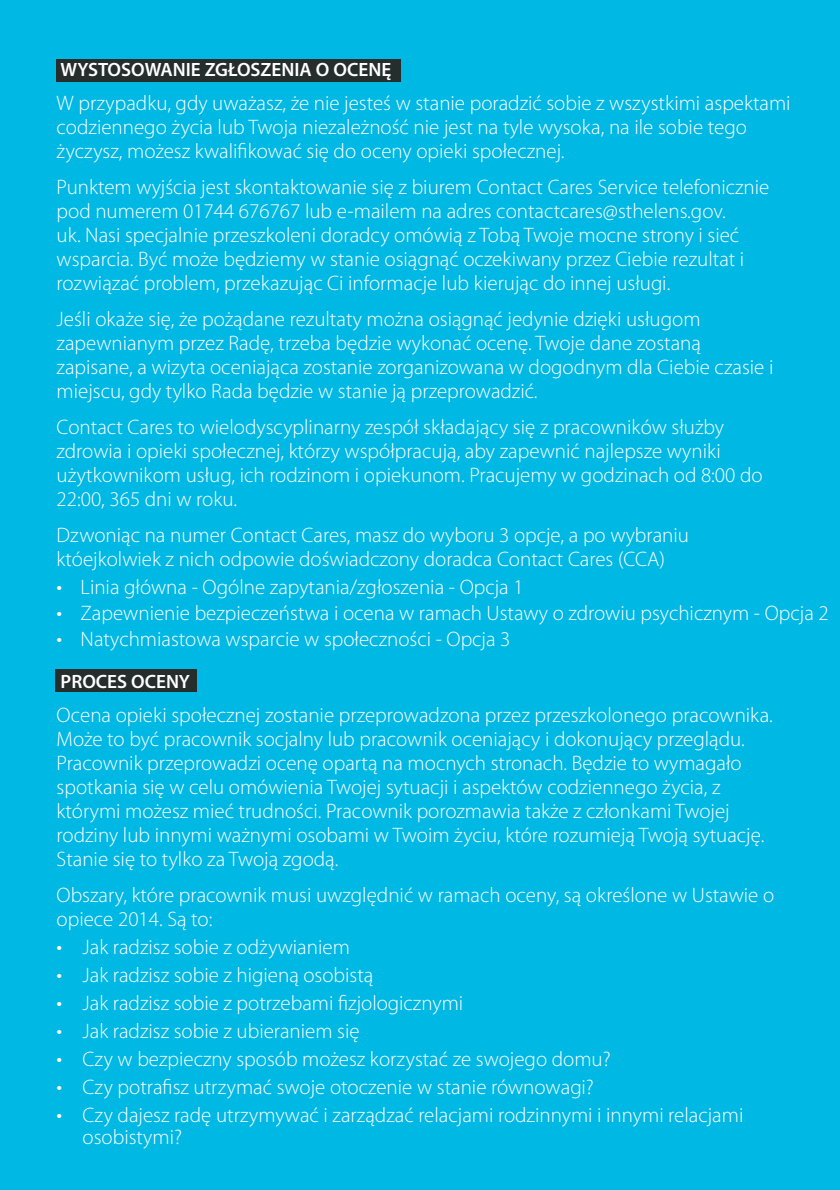
<style>
.page{position:relative;width:840px;height:1190px;background:#00b8e4}
.page>*{position:absolute;margin:0;border:0;box-sizing:border-box;transform-origin:0 0}
.Paragraph_Style5{font:300 21px/24px "Myriad Pro";color:#fff}
.Paragraph_Style9{font:300 21px "Myriad Pro";color:#fff}
.Paragraph_Style6{font:300 21px/24px "Myriad Pro";color:#fff}
.Paragraph_Style7{font:300 21px/24px "Myriad Pro";color:#fff}
.Paragraph_Style4{font:300 21px/24px "Myriad Pro";color:#fff}
.Paragraph_Style8{font:300 21px/24px "Myriad Pro";color:#fff}
.Paragraph_Style11{font:300 21px/24px "Myriad Pro";color:#fff}
.Paragraph_Style2{font:300 21px/22px "Myriad Pro";color:#fff}
.Paragraph_Style10{font:300 21px "Myriad Pro";color:#fff}
.Paragraph_Style3{font:600 19.2px "Myriad Pro";color:#fff}
.s1{font-size:23px}
</style>
<div class="page">
<div style="left:57px;top:59px;width:344px;height:23px;background:#262d2d"></div>
<div style="left:55px;top:669px;width:142px;height:23px;background:#262d2d"></div>
<p class="Paragraph_Style3" style="left:61px;top:57px;width:332px">WYSTOSOWANIE ZGŁOSZENIA O OCENĘ</p>
<p class="Paragraph_Style4" style="left:57px;top:91px;width:736px">W przypadku, gdy uważasz, że nie jesteś w stanie poradzić sobie z wszystkimi aspektami codziennego życia lub Twoja niezależność nie jest na tyle wysoka, na ile sobie tego życzysz, możesz kwalifikować się do oceny opieki społecznej.</p>
<p class="Paragraph_Style5" style="left:57px;top:175px;width:714px">Punktem wyjścia jest skontaktowanie się z biurem Contact Cares Service telefonicznie pod numerem 01744 676767 lub e-mailem na adres contactcares@sthelens.gov.<br>uk. Nasi specjalnie przeszkoleni doradcy omówią z Tobą Twoje mocne strony i sieć wsparcia. Być może będziemy w stanie osiągnąć oczekiwany przez Ciebie rezultat i rozwiązać problem, przekazując Ci informacje lub kierując do innej usługi.</p>
<p class="Paragraph_Style6" style="left:57px;top:307px;width:718px">Jeśli okaże się, że pożądane rezultaty można osiągnąć jedynie dzięki usługom zapewnianym przez Radę, trzeba będzie wykonać ocenę. Twoje dane zostaną zapisane, a wizyta oceniająca zostanie zorganizowana w dogodnym dla Ciebie czasie i miejscu, gdy tylko Rada będzie w stanie ją przeprowadzić.</p>
<p class="Paragraph_Style7" style="left:57px;top:415px;width:708px">Contact Cares to wielodyscyplinarny zespół składający się z pracowników służby zdrowia i opieki społecznej, którzy współpracują, aby zapewnić najlepsze wyniki użytkownikom usług, ich rodzinom i opiekunom. Pracujemy w godzinach od 8:00 do 22:00, 365 dni w roku.</p>
<p class="Paragraph_Style8" style="left:57px;top:523px;width:634px">Dzwoniąc na numer Contact Cares, masz do wyboru 3 opcje, a po wybraniu któejkolwiek z nich odpowie doświadczony doradca Contact Cares (CCA)</p>
<p class="Paragraph_Style9" style="left:57px;top:575px;width:468px"><span class="s1">•</span> Linia główna - Ogólne zapytania/zgłoszenia - Opcja 1</p>
<p class="Paragraph_Style9" style="left:57px;top:601px;width:774px"><span class="s1">•</span> Zapewnienie bezpieczeństwa i ocena w ramach Ustawy o zdrowiu psychicznym - Opcja 2</p>
<p class="Paragraph_Style10" style="left:57px;top:627px;width:455px"><span class="s1">•</span> Natychmiastowa wsparcie w społeczności - Opcja 3</p>
<p class="Paragraph_Style3" style="left:61px;top:669px;width:131px">PROCES OCENY</p>
<p class="Paragraph_Style5" style="left:57px;top:704px;width:718px">Ocena opieki społecznej zostanie przeprowadzona przez przeszkolonego pracownika.<br>Może to być pracownik socjalny lub pracownik oceniający i dokonujący przeglądu.<br>Pracownik przeprowadzi ocenę opartą na mocnych stronach. Będzie to wymagało spotkania się w celu omówienia Twojej sytuacji i aspektów codziennego życia, z którymi możesz mieć trudności. Pracownik porozmawia także z członkami Twojej rodziny lub innymi ważnymi osobami w Twoim życiu, które rozumieją Twoją sytuację.<br>Stanie się to tylko za Twoją zgodą.</p>
<p class="Paragraph_Style11" style="left:57px;top:884px;width:719px">Obszary, które pracownik musi uwzględnić w ramach oceny, są określone w Ustawie o opiece 2014. Są to:</p>
<p class="Paragraph_Style9" style="left:57px;top:936px;width:295px"><span class="s1">•</span> Jak radzisz sobie z odżywianiem</p>
<p class="Paragraph_Style9" style="left:57px;top:964px;width:318px"><span class="s1">•</span> Jak radzisz sobie z higieną osobistą</p>
<p class="Paragraph_Style9" style="left:57px;top:992px;width:408px"><span class="s1">•</span> Jak radzisz sobie z potrzebami fizjologicznymi</p>
<p class="Paragraph_Style9" style="left:57px;top:1020px;width:305px"><span class="s1">•</span> Jak radzisz sobie z ubieraniem się</p>
<p class="Paragraph_Style9" style="left:57px;top:1048px;width:556px"><span class="s1">•</span> Czy w bezpieczny sposób możesz korzystać ze swojego domu?</p>
<p class="Paragraph_Style9" style="left:57px;top:1076px;width:539px"><span class="s1">•</span> Czy potrafisz utrzymać swoje otoczenie w stanie równowagi?</p>
<p class="Paragraph_Style2" style="left:83px;top:1105px;width:662px;text-indent:-26px"><span class="s1">•</span> Czy dajesz radę utrzymywać i zarządzać relacjami rodzinnymi i innymi relacjami osobistymi?</p>
</div>
